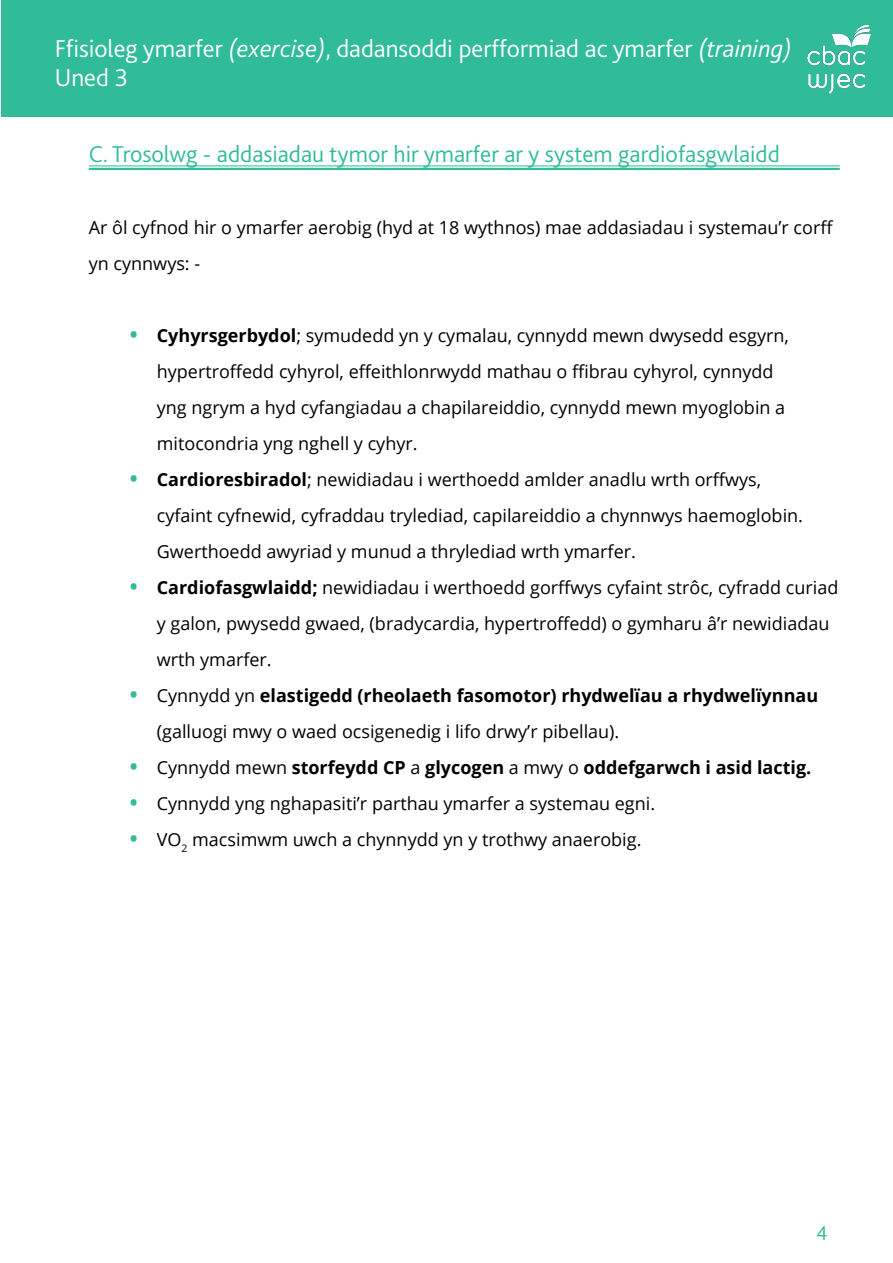
<style>
.page{position:relative;width:893px;height:1263px;background:#fff}
.page>*{position:absolute;margin:0;border:0;box-sizing:border-box;transform-origin:0 0}
.t1{font:300 25.5px/28.5px "Bliss 2";color:#fff}
.Sub_Section_-_colour{font:300 24px "Bliss 2";color:#30bc99}
.t2{font:300 21px "Bliss 2";color:#30bc99}
.Section_Body_text{font:18px/36px "Open Sans";color:#000}
.t3{font:700 18px "Open Sans";color:#000}
.s1{font-style:italic}
.s2{font-weight:700;font-size:21px;color:#30bc99}
.s3{font-weight:700}
.s4{font-size:21px;color:#30bc99}
.s5{font-weight:400}
</style>
<div class="page">
<div style="left:1px;top:1px;width:891px;height:116px;background:#30bc99"></div>
<img style="left:807px;top:24px;width:65px;height:69px">
<hr style="left:89px;top:168px;width:751px;height:2px;background:#30bc99">
<hr style="left:89px;top:166px;width:751px;height:1px;background:#30bc99">
<h1 class="t1" style="left:55px;top:34px;width:738px">Ffisioleg ymarfer <span class="s1">(exercise)</span>, dadansoddi perfformiad ac ymarfer <span class="s1">(training)<br></span>Uned 3</h1>
<p class="Sub_Section_-_colour" style="left:89px;top:139px;width:693px">C. Trosolwg - addasiadau tymor hir ymarfer ar y system gardiofasgwlaidd</p>
<p class="Section_Body_text" style="left:89px;top:209px;width:746px">Ar ôl cyfnod hir o ymarfer aerobig (hyd at 18 wythnos) mae addasiadau i systemau’r corff yn cynnwys: -</p>
<p class="Section_Body_text" style="left:157px;top:317px;width:634px;text-indent:-27px"><span class="s2">•</span> <span class="s3">Cyhyrsgerbydol</span>; symudedd yn y cymalau, cynnydd mewn dwysedd esgyrn, hypertroffedd cyhyrol, effeithlonrwydd mathau o ffibrau cyhyrol, cynnydd yng ngrym a hyd cyfangiadau a chapilareiddio, cynnydd mewn myoglobin a mitocondria yng nghell y cyhyr.</p>
<p class="Section_Body_text" style="left:157px;top:461px;width:648px;text-indent:-27px"><span class="s2">•</span> <span class="s3">Cardioresbiradol</span>; newidiadau i werthoedd amlder anadlu wrth orffwys, cyfaint cyfnewid, cyfraddau trylediad, capilareiddio a chynnwys haemoglobin.<br>Gwerthoedd awyriad y munud a thrylediad wrth ymarfer.</p>
<p class="Section_Body_text" style="left:157px;top:569px;width:683px;text-indent:-27px"><span class="s2">•</span> <span class="s3">Cardiofasgwlaidd;</span> newidiadau i werthoedd gorffwys cyfaint strôc, cyfradd curiad y galon, pwysedd gwaed, (bradycardia, hypertroffedd) o gymharu â’r newidiadau wrth ymarfer.</p>
<p class="Section_Body_text" style="left:157px;top:677px;width:663px;text-indent:-27px"><span class="s2">•</span> Cynnydd yn <span class="s3">elastigedd (rheolaeth fasomotor) rhydwelïau a rhydwelïynnau </span>(galluogi mwy o waed ocsigenedig i lifo drwy’r pibellau).</p>
<p class="t3" style="left:130px;top:755px;width:683px"><span class="s4">•</span> <span class="s5">Cynnydd mewn</span> storfeydd CP <span class="s5">a</span> glycogen <span class="s5">a mwy o</span> oddefgarwch i asid lactig.</p>
<p class="Section_Body_text" style="left:130px;top:785px;width:527px"><span class="s2">•</span> Cynnydd yng nghapasiti’r parthau ymarfer a systemau egni.</p>
<p class="Section_Body_text" style="left:130px;top:821px;width:513px"><span class="s2">•</span> VO<sub>2</sub> macsimwm uwch a chynnydd yn y trothwy anaerobig.</p>
<p class="t2" style="left:816px;top:1220px;width:13px">4</p>
</div>
